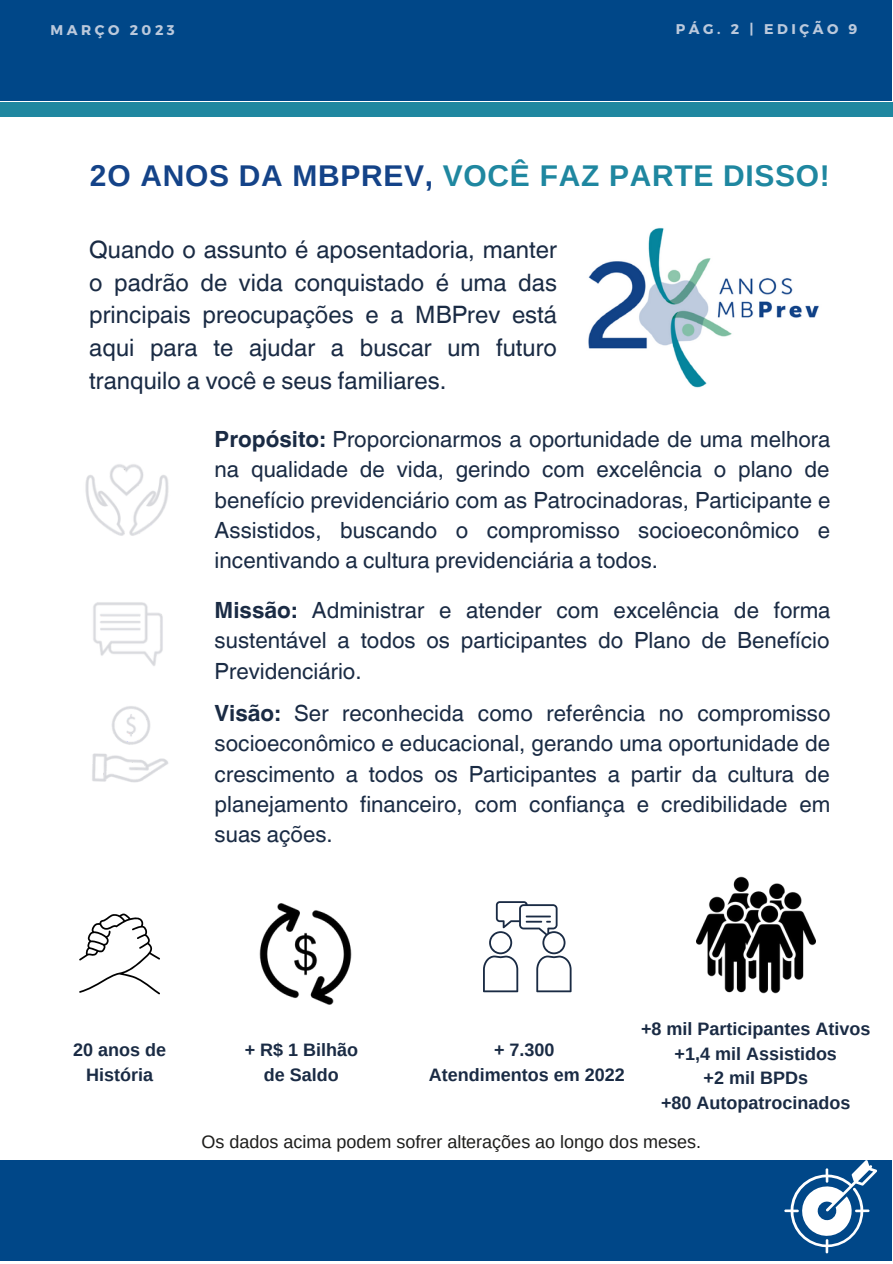
<style>
.page{position:relative;width:893px;height:1264px;background:#fff}
.page>*{position:absolute;margin:0;border:0;box-sizing:border-box;transform-origin:0 0}
.t1{font:700 30px "Arimo";letter-spacing:.025em;color:#1f87a0}
.t2{font:24px/32.5px "Helvetica World";color:#1a2b44;text-align:justify}
.t3{font:22.35px/30.3px "Helvetica World";color:#1a2b44;text-align:justify}
.t4{font:700 18px/24.8px "Arimo";color:#1a2b44;text-align:center}
.t5{font:18px "Arimo";color:#1d1d1b}
.t6{font:700 14.1px "Montserrat";letter-spacing:.25em;color:#bbc9dc}
.s1{color:#144388}
.s2{font-weight:700}
</style>
<div class="page">
<div style="left:0;top:0;width:891px;height:100px;background:#004788"></div>
<div style="left:0;top:102px;width:892px;height:15px;background:#1f87a0"></div>
<div style="left:0;top:1160px;width:891px;height:100px;background:#004788"></div>
<img style="left:588px;top:227px;width:231px;height:161px">
<img style="left:85px;top:464px;width:84px;height:72px">
<img style="left:93px;top:602px;width:70px;height:64px">
<img style="left:92px;top:706px;width:76px;height:77px">
<svg style="left:483px;top:901px;width:88px;height:91px"></svg>
<img style="left:696px;top:876px;width:119px;height:118px">
<img style="left:259px;top:903px;width:93px;height:102px">
<svg style="left:79px;top:913px;width:81px;height:81px"></svg>
<svg style="left:784px;top:1160px;width:93px;height:93px"></svg>
<p class="t6" style="left:50px;top:21px;width:126px">MARÇO 2023</p>
<p class="t6" style="left:675px;top:20px;width:183px">PÁG. 2 | EDIÇÃO 9</p>
<h1 class="t1" style="left:90px;top:159px;width:741px"><span class="s1">2O ANOS DA MBPREV,</span> VOCÊ FAZ PARTE DISSO!</h1>
<p class="t2" style="left:89px;top:234px;width:469px">Quando o assunto é aposentadoria, manter o padrão de vida conquistado é uma das principais preocupações e a MBPrev está aqui para te ajudar a buscar um futuro tranquilo a você e seus familiares.</p>
<p class="t3" style="left:215px;top:424px;width:617px"><span class="s2">Propósito:</span> Proporcionarmos a oportunidade de uma melhora na qualidade de vida, gerindo com excelência o plano de benefício previdenciário com as Patrocinadoras, Participante e Assistidos, buscando o compromisso socioeconômico e incentivando a cultura previdenciária a todos.</p>
<p class="t3" style="left:215px;top:595px;width:617px"><span class="s2">Missão:</span> Administrar e atender com excelência de forma sustentável a todos os participantes do Plano de Benefício Previdenciário.</p>
<p class="t3" style="left:215px;top:698px;width:617px"><span class="s2">Visão:</span> Ser reconhecida como referência no compromisso socioeconômico e educacional, gerando uma oportunidade de crescimento a todos os Participantes a partir da cultura de planejamento financeiro, com confiança e credibilidade em suas ações.</p>
<p class="t4" style="left:73px;top:1037px;width:94px">20 anos de<br>História</p>
<p class="t4" style="left:245px;top:1037px;width:115px">+ R$ 1 Bilhão de Saldo</p>
<p class="t4" style="left:429px;top:1037px;width:197px">+ 7.300<br>Atendimentos em 2022</p>
<p class="t4" style="left:641px;top:1016px;width:231px">+8 mil Participantes Ativos +1,4 mil Assistidos<br>+2 mil BPDs<br>+80 Autopatrocinados</p>
<p class="t5" style="left:201px;top:1131px;width:501px">Os dados acima podem sofrer alterações ao longo dos meses.</p>
</div>
